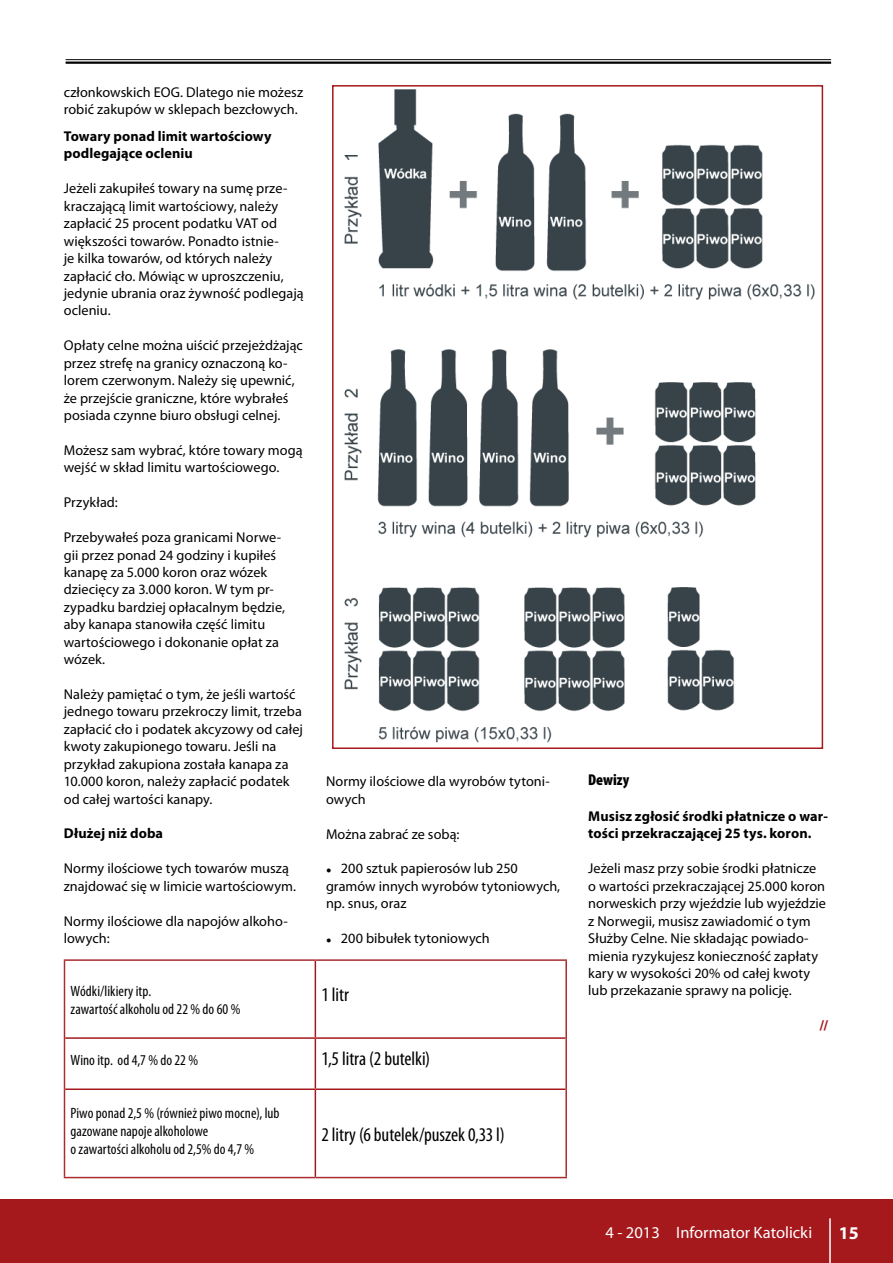
<style>
.page{position:relative;width:893px;height:1263px;background:#fff}
.page>*{position:absolute;margin:0;border:0;box-sizing:border-box;transform-origin:0 0}
.t1{font:condensed 19.5px "Myriad Pro";letter-spacing:-.005em;color:#000}
.t2{font:700 18px "Myriad Pro";color:#fff}
.t3{font:16.5px "Myriad Pro";color:#fff}
.t4{font:900 condensed 15.75px "Myriad Pro";color:#000}
.t5{font:condensed 15px/18px "Myriad Pro";letter-spacing:.005em;color:#000}
.t6{font:14.25px/17.4px "Myriad Pro";letter-spacing:.005em;color:#000}
.t7{font:700 14.25px/17.1px "Myriad Pro";letter-spacing:.005em;color:#000}
.t8{font:700 14.25px "Myriad Pro";color:#a5181c}
.s1{font-family:"Verdana";font-size:9px}
</style>
<div class="page">
<div style="left:0;top:1199px;width:893px;height:64px;background:#a5181c"></div>
<hr style="left:64px;top:959px;width:251px;height:2px;background:#a92c31">
<hr style="left:64px;top:961px;width:1px;height:77px;background:#a92c31">
<hr style="left:315px;top:959px;width:252px;height:2px;background:#a92c31">
<hr style="left:565px;top:961px;width:2px;height:77px;background:#a92c31">
<hr style="left:64px;top:1038px;width:1px;height:51px;background:#a92c31">
<hr style="left:565px;top:1038px;width:2px;height:51px;background:#a92c31">
<hr style="left:64px;top:1089px;width:1px;height:88px;background:#a92c31">
<hr style="left:565px;top:1089px;width:2px;height:88px;background:#a92c31">
<hr style="left:64px;top:1177px;width:251px;height:1px;background:#a92c31">
<hr style="left:315px;top:1177px;width:252px;height:1px;background:#a92c31">
<hr style="left:315px;top:961px;width:1px;height:76px;background:#a5181c">
<hr style="left:65px;top:1037px;width:250px;height:2px;background:#a5181c">
<hr style="left:315px;top:1037px;width:250px;height:2px;background:#a5181c">
<hr style="left:315px;top:1039px;width:1px;height:49px;background:#a5181c">
<hr style="left:65px;top:1088px;width:250px;height:2px;background:#a5181c">
<hr style="left:315px;top:1088px;width:250px;height:2px;background:#a5181c">
<hr style="left:315px;top:1090px;width:1px;height:87px;background:#a5181c">
<img style="left:344px;top:89px;width:471px;height:654px">
<div style="left:332px;top:85px;width:491px;height:664px;border:2px solid #a5181c"></div>
<hr style="left:829px;top:1218px;width:2px;height:45px;background:#fff">
<hr style="left:66px;top:59px;width:765px;height:1px;background:#000">
<hr style="left:66px;top:62px;width:765px;height:2px;background:#000">
<p class="t6" style="left:64px;top:83px;width:241px">członkowskich EOG. Dlatego nie możesz robić zakupów w sklepach bezcłowych.</p>
<p class="t7" style="left:64px;top:127px;width:209px">Towary ponad limit wartościowy podlegające ocleniu</p>
<p class="t6" style="left:64px;top:180px;width:241px">Jeżeli zakupiłeś towary na sumę prze&shy;kraczającą limit wartościowy, należy zapłacić 25 procent podatku VAT od większości towarów. Ponadto istnie-<br>je kilka towarów, od których należy zapłacić cło. Mówiąc w uproszczeniu, jedynie ubrania oraz żywność podlegają ocleniu.</p>
<p class="t6" style="left:64px;top:337px;width:241px">Opłaty celne można uiścić przejeżdżając przez strefę na granicy oznaczoną ko&shy;lorem czerwonym. Należy się upewnić, że przejście graniczne, które wybrałeś posiada czynne biuro obsługi celnej.</p>
<p class="t6" style="left:64px;top:441px;width:240px">Możesz sam wybrać, które towary mogą wejść w skład limitu wartościowego.</p>
<p class="t6" style="left:64px;top:493px;width:56px">Przykład:</p>
<p class="t6" style="left:64px;top:528px;width:223px">Przebywałeś poza granicami Norwe&shy;gii przez ponad 24 godziny i kupiłeś kanapę za 5.000 koron oraz wózek dziecięcy za 3.000 koron. W tym pr&shy;zypadku bardziej opłacalnym będzie, aby kanapa stanowiła część limitu wartościowego i dokonanie opłat za wózek.</p>
<p class="t6" style="left:64px;top:685px;width:241px">Należy pamiętać o tym, że jeśli wartość jednego towaru przekroczy limit, trzeba zapłacić cło i podatek akcyzowy od całej kwoty zakupionego towaru. Jeśli na przykład zakupiona została kanapa za 10.000 koron, należy zapłacić podatek od całej wartości kanapy.</p>
<p class="t7" style="left:64px;top:825px;width:101px">Dłużej niż doba</p>
<p class="t6" style="left:64px;top:860px;width:234px">Normy ilościowe tych towarów muszą znajdować się w limicie wartościowym.</p>
<p class="t6" style="left:64px;top:912px;width:225px">Normy ilościowe dla napojów alkoho&shy;lowych:</p>
<p class="t5" style="left:70px;top:982px;width:171px">Wódki/likiery itp.<br>zawartość alkoholu od 22 % do 60 %</p>
<h1 class="t1" style="left:321px;top:983px;width:29px">1 litr</h1>
<p class="t6" style="left:326px;top:772px;width:225px">Normy ilościowe dla wyrobów tytoni&shy;owych</p>
<p class="t6" style="left:326px;top:825px;width:135px">Można zabrać ze sobą:</p>
<p class="t6" style="left:326px;top:860px;width:236px"><span class="s1">●</span> 200 sztuk papierosów lub 250 gramów innych wyrobów tytoniowych, np. snus, oraz</p>
<p class="t6" style="left:326px;top:929px;width:165px"><span class="s1">●</span> 200 bibułek tytoniowych</p>
<p class="t5" style="left:70px;top:1051px;width:129px">Wino itp. od 4,7 % do 22 %</p>
<h1 class="t1" style="left:321px;top:1047px;width:110px">1,5 litra (2 butelki)</h1>
<p class="t5" style="left:70px;top:1103px;width:211px">Piwo ponad 2,5 % (również piwo mocne), lub gazowane napoje alkoholowe<br>o zawartości alkoholu od 2,5% do 4,7 %</p>
<h1 class="t1" style="left:321px;top:1123px;width:185px">2 litry (6 butelek/puszek 0,33 l)</h1>
<p class="t4" style="left:588px;top:771px;width:43px">Dewizy</p>
<p class="t7" style="left:588px;top:807px;width:241px">Musisz zgłosić środki płatnicze o war&shy;tości przekraczającej 25 tys. koron.</p>
<p class="t6" style="left:588px;top:860px;width:239px">Jeżeli masz przy sobie środki płatnicze o wartości przekraczającej 25.000 koron norweskich przy wjeździe lub wyjeździe z Norwegii, musisz zawiadomić o tym Służby Celne. Nie składając powiado&shy;mienia ryzykujesz konieczność zapłaty kary w wysokości 20% od całej kwoty lub przekazanie sprawy na policję.</p>
<p class="t8" style="left:819px;top:1016px;width:10px">//</p>
<p class="t3" style="left:605px;top:1222px;width:208px">4 - 2013 Informator Katolicki</p>
<p class="t2" style="left:839px;top:1222px;width:21px">15</p>
</div>
